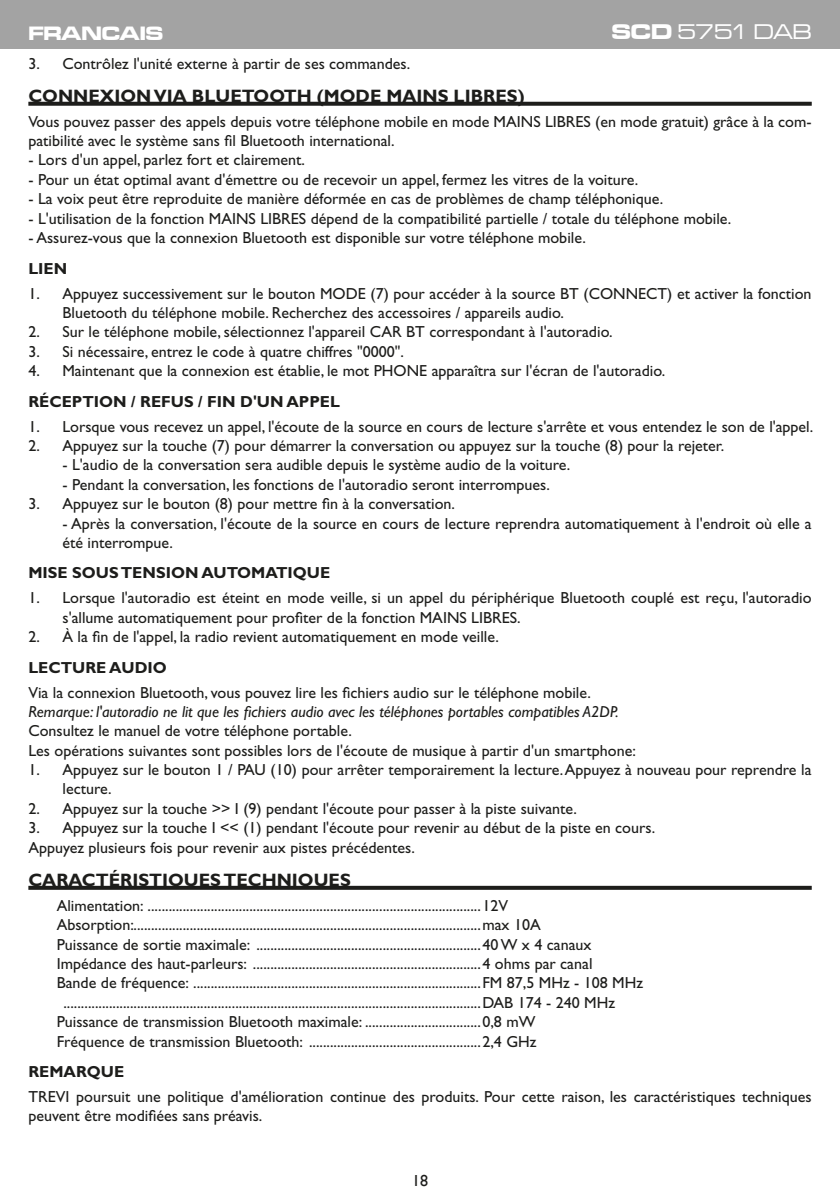
<style>
.page{position:relative;width:840px;height:1191px;background:#fff}
.page>*{position:absolute;margin:0;border:0;box-sizing:border-box;transform-origin:0 0}
.t1{font:22px "Microgramma D Medi Exte";letter-spacing:-.015em;color:#fff}
.t2{font:20px "Microgramma D Bold Exte";color:#fff}
.t3{font:700 18px "Gill Sans";color:#1d1d1b}
.t4{font:16px/19.2px "Gill Sans";color:#1d1d1b}
.t5{font:italic 16px "Gill Sans";color:#1d1d1b}
.t6{font:700 16px "Gill Sans";color:#1d1d1b}
.t7{font:16px "Gill Sans";color:#1d1d1b}
.s1{font-family:"Microgramma D Bold Exte"}
</style>
<div class="page">
<div style="left:0;top:0;width:839px;height:48px;background:#a3a3a3"></div>
<svg style="left:28px;top:102px;width:783px;height:4px;background:#2b2b29"></svg>
<svg style="left:28px;top:886px;width:783px;height:4px;background:#262624"></svg>
<p class="t2" style="left:29px;top:20px;width:136px">FRANCAIS</p>
<h1 class="t1" style="left:611px;top:18px;width:201px"><span class="s1">SCD</span> 5751 DAB</h1>
<p class="t4" style="left:28px;top:54px;width:383px">3. Contrôlez l'unité externe à partir de ses commandes.</p>
<p class="t3" style="left:28px;top:85px;width:497px">CONNEXION VIA BLUETOOTH (MODE MAINS LIBRES)</p>
<p class="t4" style="left:28px;top:112px;width:784px">Vous pouvez passer des appels depuis votre téléphone mobile en mode MAINS LIBRES (en mode gratuit) grâce à la com&shy;patibilité avec le système sans fil Bluetooth international.</p>
<p class="t4" style="left:28px;top:150px;width:278px">- Lors d'un appel, parlez fort et clairement.</p>
<p class="t4" style="left:28px;top:170px;width:611px">- Pour un état optimal avant d'émettre ou de recevoir un appel, fermez les vitres de la voiture.</p>
<p class="t4" style="left:28px;top:189px;width:636px">- La voix peut être reproduite de manière déformée en cas de problèmes de champ téléphonique.</p>
<p class="t4" style="left:28px;top:209px;width:704px">- L'utilisation de la fonction MAINS LIBRES dépend de la compatibilité partielle / totale du téléphone mobile.</p>
<p class="t4" style="left:28px;top:228px;width:558px">- Assurez-vous que la connexion Bluetooth est disponible sur votre téléphone mobile.</p>
<p class="t6" style="left:28px;top:259px;width:40px">LIEN</p>
<p class="t4" style="left:62px;top:284px;width:750px;text-indent:-34px">1. Appuyez successivement sur le bouton MODE (7) pour accéder à la source BT (CONNECT) et activer la fonction<br>Bluetooth du téléphone mobile. Recherchez des accessoires / appareils audio.</p>
<p class="t4" style="left:28px;top:322px;width:585px">2. Sur le téléphone mobile, sélectionnez l'appareil CAR BT correspondant à l'autoradio.</p>
<p class="t4" style="left:28px;top:342px;width:377px">3. Si nécessaire, entrez le code à quatre chiffres "0000".</p>
<p class="t4" style="left:28px;top:361px;width:638px">4. Maintenant que la connexion est établie, le mot PHONE apparaîtra sur l'écran de l'autoradio.</p>
<p class="t6" style="left:28px;top:392px;width:313px">RÉCEPTION / REFUS / FIN D'UN APPEL</p>
<p class="t4" style="left:28px;top:417px;width:785px">1. Lorsque vous recevez un appel, l'écoute de la source en cours de lecture s'arrête et vous entendez le son de l'appel.</p>
<p class="t4" style="left:28px;top:436px;width:697px">2. Appuyez sur la touche (7) pour démarrer la conversation ou appuyez sur la touche (8) pour la rejeter.</p>
<p class="t4" style="left:62px;top:455px;width:509px">- L'audio de la conversation sera audible depuis le système audio de la voiture.</p>
<p class="t4" style="left:62px;top:475px;width:488px">- Pendant la conversation, les fonctions de l'autoradio seront interrompues.</p>
<p class="t4" style="left:28px;top:494px;width:428px">3. Appuyez sur le bouton (8) pour mettre fin à la conversation.</p>
<p class="t4" style="left:62px;top:514px;width:750px">- Après la conversation, l'écoute de la source en cours de lecture reprendra automatiquement à l'endroit où elle a été interrompue.</p>
<p class="t6" style="left:28px;top:563px;width:303px">MISE SOUS TENSION AUTOMATIQUE</p>
<p class="t4" style="left:62px;top:588px;width:750px;text-indent:-34px">1. Lorsque l'autoradio est éteint en mode veille, si un appel du périphérique Bluetooth couplé est reçu, l'autoradio s'allume automatiquement pour profiter de la fonction MAINS LIBRES.</p>
<p class="t4" style="left:28px;top:627px;width:471px">2. À la fin de l'appel, la radio revient automatiquement en mode veille.</p>
<p class="t6" style="left:28px;top:658px;width:140px">LECTURE AUDIO</p>
<p class="t4" style="left:28px;top:683px;width:563px">Via la connexion Bluetooth, vous pouvez lire les fichiers audio sur le téléphone mobile.</p>
<p class="t5" style="left:28px;top:702px;width:591px">Remarque: l'autoradio ne lit que les fichiers audio avec les téléphones portables compatibles A2DP.</p>
<p class="t4" style="left:28px;top:721px;width:608px">Consultez le manuel de votre téléphone portable.<br>Les opérations suivantes sont possibles lors de l'écoute de musique à partir d'un smartphone:</p>
<p class="t4" style="left:62px;top:760px;width:750px;text-indent:-34px">1. Appuyez sur le bouton 1 / PAU (10) pour arrêter temporairement la lecture. Appuyez à nouveau pour reprendre la lecture.</p>
<p class="t4" style="left:28px;top:799px;width:550px">2. Appuyez sur la touche &gt;&gt; I (9) pendant l'écoute pour passer à la piste suivante.</p>
<p class="t4" style="left:28px;top:818px;width:628px">3. Appuyez sur la touche I &lt;&lt; (1) pendant l'écoute pour revenir au début de la piste en cours.<br>Appuyez plusieurs fois pour revenir aux pistes précédentes.</p>
<p class="t3" style="left:28px;top:869px;width:324px">CARACTÉRISTIQUES TECHNIQUES</p>
<p class="t4" style="left:57px;top:896px;width:452px">Alimentation: ...............................................................................................12V</p>
<p class="t4" style="left:57px;top:915px;width:485px">Absorption:...................................................................................................max 10A</p>
<p class="t4" style="left:57px;top:934px;width:536px">Puissance de sortie maximale: ................................................................40 W x 4 canaux</p>
<p class="t4" style="left:57px;top:954px;width:537px">Impédance des haut-parleurs: .................................................................4 ohms par canal</p>
<p class="t4" style="left:57px;top:973px;width:587px">Bande de fréquence: ..................................................................................FM 87,5 MHz - 108 MHz</p>
<p class="t4" style="left:63px;top:993px;width:553px">.......................................................................................................................DAB 174 - 240 MHz</p>
<p class="t4" style="left:57px;top:1012px;width:480px">Puissance de transmission Bluetooth maximale: .................................0,8 mW</p>
<p class="t4" style="left:57px;top:1031px;width:481px">Fréquence de transmission Bluetooth: .................................................2,4 GHz</p>
<p class="t6" style="left:28px;top:1062px;width:97px">REMARQUE</p>
<p class="t4" style="left:28px;top:1087px;width:784px">TREVI poursuit une politique d'amélioration continue des produits. Pour cette raison, les caractéristiques techniques peuvent être modifiées sans préavis.</p>
<p class="t7" style="left:412px;top:1171px;width:17px">18</p>
</div>
